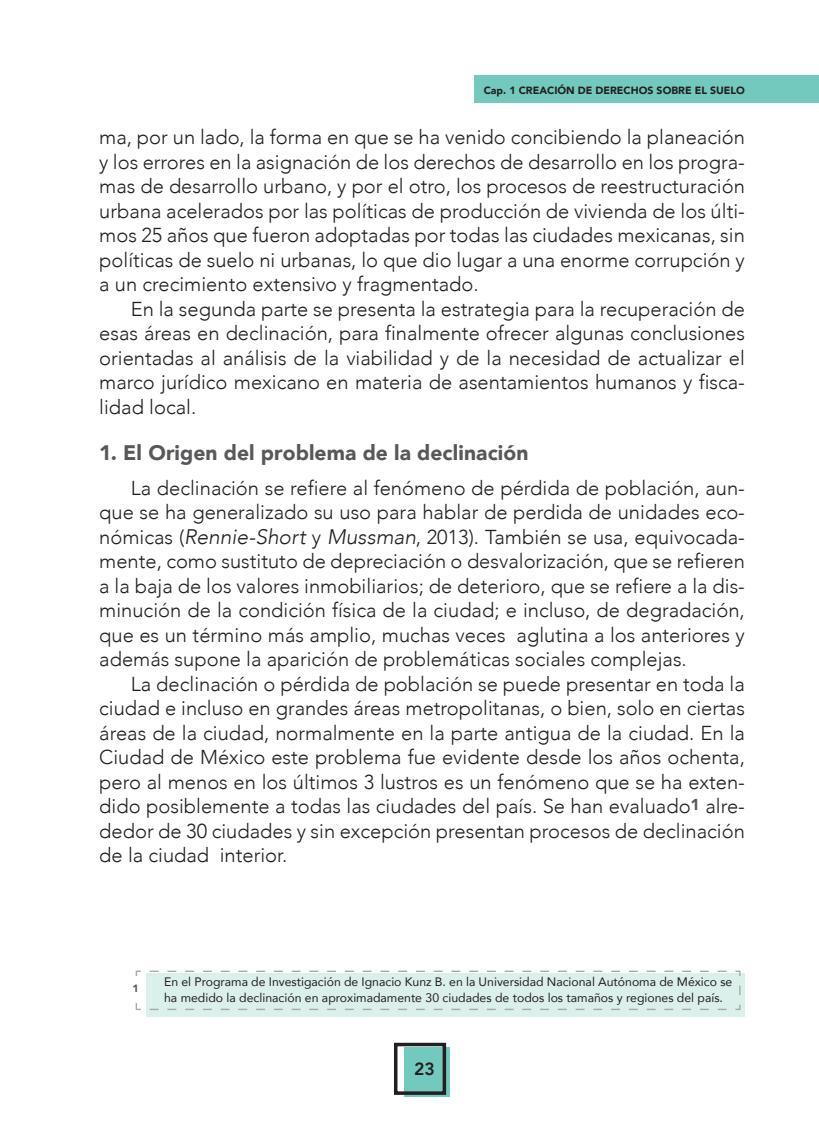
<style>
.page{position:relative;width:819px;height:1141px;background:#fff}
.page>*{position:absolute;margin:0;border:0;box-sizing:border-box;transform-origin:0 0}
.t1{font:900 21px "Avenir";letter-spacing:.005em;color:#57585a}
.parrafo_comun{font:300 20.12px/24.5px "Avenir";color:#231f20;text-align:justify}
.t2{font:800 17.5px "Avenir";color:#231f20}
.nota_al_pie{font:12.25px/15.8px "Avenir";color:#231f20}
.t3{font:900 10.5px "Avenir";color:#231f20}
.t4{font:900 10.5px "Avenir";color:#57585a}
.s1{font-style:italic;font-size:21px}
</style>
<div class="page">
<div style="left:404px;top:1047px;width:46px;height:49px;background:#73c9be"></div>
<div style="left:394px;top:1043px;width:52px;height:52px;border:4px solid #231f20"></div>
<div style="left:475px;top:75px;width:344px;height:28px;background:#73c9be"></div>
<div style="left:146px;top:974px;width:598px;height:43px;background:#dbefeb"></div>
<svg style="left:135px;top:970px;width:606px;height:40px"></svg>
<p class="t3" style="left:483px;top:82px;width:263px">Cap. 1 CREACIÓN DE DERECHOS SOBRE EL SUELO</p>
<p class="parrafo_comun" style="left:99px;top:125px;width:647px">ma, por un lado, la forma en que se ha venido concibiendo la planeación y los errores en la asignación de los derechos de desarrollo en los progra&shy;mas de desarrollo urbano, y por el otro, los procesos de reestructuración urbana acelerados por las políticas de producción de vivienda de los últi&shy;mos 25 años que fueron adoptadas por todas las ciudades mexicanas, sin políticas de suelo ni urbanas, lo que dio lugar a una enorme corrupción y a un crecimiento extensivo y fragmentado.</p>
<p class="parrafo_comun" style="left:99px;top:296px;width:647px;text-indent:31px">En la segunda parte se presenta la estrategia para la recuperación de esas áreas en declinación, para finalmente ofrecer algunas conclusiones orientadas al análisis de la viabilidad y de la necesidad de actualizar el marco jurídico mexicano en materia de asentamientos humanos y fisca&shy;lidad local.</p>
<p class="t1" style="left:99px;top:435px;width:430px">1. El Origen del problema de la declinación</p>
<p class="parrafo_comun" style="left:99px;top:476px;width:647px;text-indent:31px">La declinación se refiere al fenómeno de pérdida de población, aun&shy;que se ha generalizado su uso para hablar de perdida de unidades eco&shy;nómicas (<span class="s1">Rennie-Short</span> y <span class="s1">Mussman</span>, 2013). También se usa, equivocada&shy;mente, como sustituto de depreciación o desvalorización, que se refieren a la baja de los valores inmobiliarios; de deterioro, que se refiere a la dis&shy;minución de la condición física de la ciudad; e incluso, de degradación, que es un término más amplio, muchas veces aglutina a los anteriores y además supone la aparición de problemáticas sociales complejas.</p>
<p class="parrafo_comun" style="left:99px;top:672px;width:647px;text-indent:32px">La declinación o pérdida de población se puede presentar en toda la ciudad e incluso en grandes áreas metropolitanas, o bien, solo en ciertas áreas de la ciudad, normalmente en la parte antigua de la ciudad. En la Ciudad de México este problema fue evidente desde los años ochenta, pero al menos en los últimos 3 lustros es un fenómeno que se ha exten&shy;dido posiblemente a todas las ciudades del país. Se han evaluado<sup>1</sup> alre&shy;dedor de 30 ciudades y sin excepción presentan procesos de declinación de la ciudad interior.</p>
<p class="t4" style="left:132px;top:979px;width:8px">1</p>
<p class="nota_al_pie" style="left:164px;top:974px;width:569px">En el Programa de Investigación de Ignacio Kunz B. en la Universidad Nacional Autónoma de México se ha medido la declinación en aproximadamente 30 ciudades de todos los tamaños y regiones del país.</p>
<p class="t2" style="left:414px;top:1055px;width:22px">23</p>
</div>
